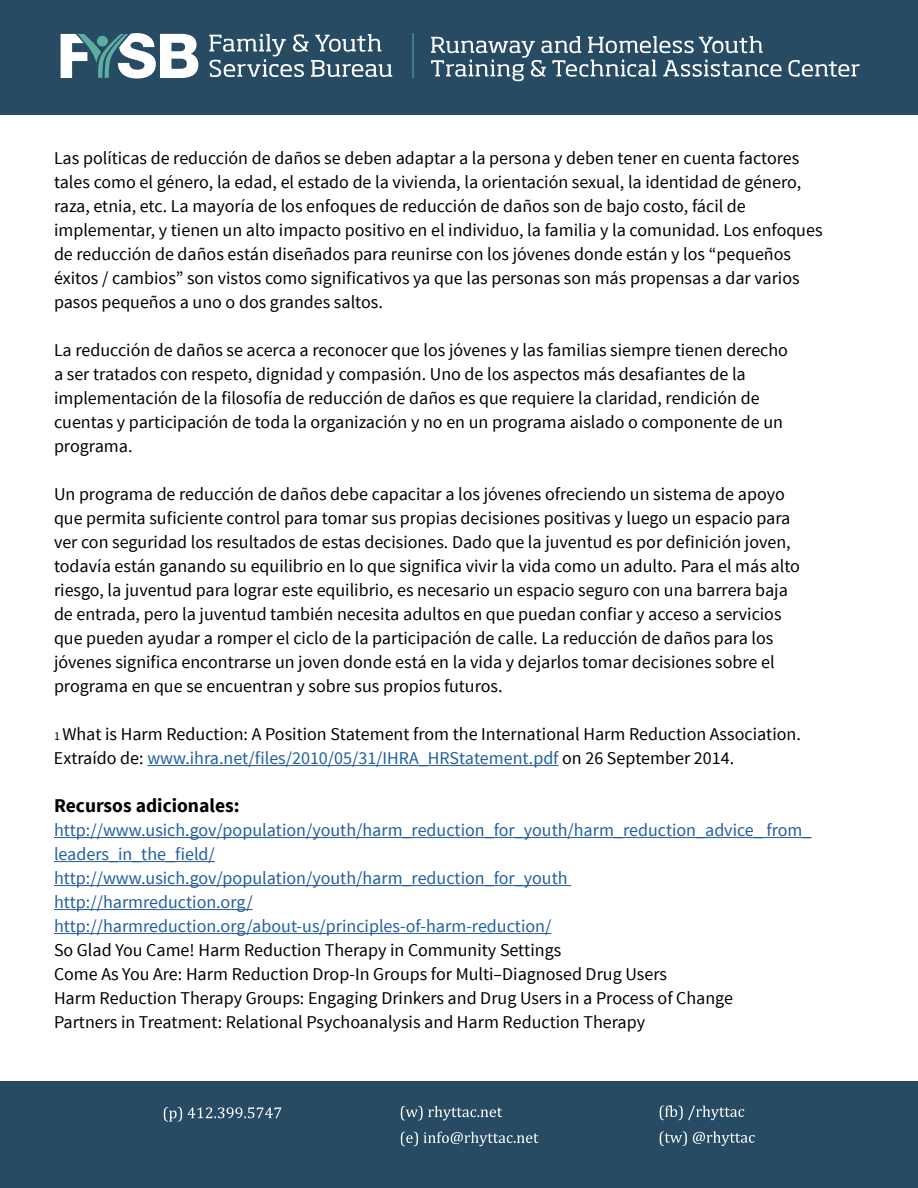
<style>
.page{position:relative;width:918px;height:1188px;background:#fff}
.page>*{position:absolute;margin:0;border:0;box-sizing:border-box;transform-origin:0 0}
.t1{font:700 19.5px "Source Sans Pro";color:#000}
.t2{font:18px/24px "Source Sans Pro";color:#000}
.t3{font:18px/24px "Source Sans Pro";color:#215e9e}
.s1{font-size:12px}
.s2{color:#215e9e}
</style>
<div class="page">
<div style="left:0;top:0;width:918px;height:115px;background:#284b64"></div>
<svg style="left:61px;top:33px;width:137px;height:46px"></svg>
<svg style="left:209px;top:34px;width:183px;height:43px"></svg>
<svg style="left:431px;top:36px;width:429px;height:45px"></svg>
<hr style="left:413px;top:33px;width:1px;height:46px;background:#5dada3">
<div style="left:1px;top:1081px;width:917px;height:107px;background:#284b64"></div>
<svg style="left:164px;top:1107px;width:18px;height:15px"></svg>
<svg style="left:188px;top:1107px;width:93px;height:11px"></svg>
<svg style="left:401px;top:1106px;width:101px;height:14px"></svg>
<svg style="left:401px;top:1132px;width:17px;height:14px"></svg>
<svg style="left:424px;top:1132px;width:115px;height:14px"></svg>
<svg style="left:660px;top:1106px;width:84px;height:14px"></svg>
<svg style="left:660px;top:1131px;width:95px;height:15px"></svg>
<hr style="left:147px;top:765px;width:412px;height:1px;background:#215e9e">
<hr style="left:54px;top:837px;width:758px;height:1px;background:#215e9e">
<hr style="left:54px;top:861px;width:161px;height:1px;background:#215e9e">
<hr style="left:54px;top:885px;width:517px;height:1px;background:#215e9e">
<hr style="left:54px;top:909px;width:199px;height:1px;background:#215e9e">
<hr style="left:54px;top:933px;width:497px;height:1px;background:#215e9e">
<p class="t2" style="left:54px;top:147px;width:770px">Las políticas de reducción de daños se deben adaptar a la persona y deben tener en cuenta factores tales como el género, la edad, el estado de la vivienda, la orientación sexual, la identidad de género, raza, etnia, etc. La mayoría de los enfoques de reducción de daños son de bajo costo, fácil de implementar, y tienen un alto impacto positivo en el individuo, la familia y la comunidad. Los enfoques de reducción de daños están diseñados para reunirse con los jóvenes donde están y los “pequeños éxitos / cambios” son vistos como significativos ya que las personas son más propensas a dar varios pasos pequeños a uno o dos grandes saltos.</p>
<p class="t2" style="left:54px;top:339px;width:736px">La reducción de daños se acerca a reconocer que los jóvenes y las familias siempre tienen derecho a ser tratados con respeto, dignidad y compasión. Uno de los aspectos más desafiantes de la implementación de la filosofía de reducción de daños es que requiere la claridad, rendición de cuentas y participación de toda la organización y no en un programa aislado o componente de un programa.</p>
<p class="t2" style="left:54px;top:483px;width:748px">Un programa de reducción de daños debe capacitar a los jóvenes ofreciendo un sistema de apoyo que permita suficiente control para tomar sus propias decisiones positivas y luego un espacio para ver con seguridad los resultados de estas decisiones. Dado que la juventud es por definición joven, todavía están ganando su equilibrio en lo que significa vivir la vida como un adulto. Para el más alto riesgo, la juventud para lograr este equilibrio, es necesario un espacio seguro con una barrera baja de entrada, pero la juventud también necesita adultos en que puedan confiar y acceso a servicios que pueden ayudar a romper el ciclo de la participación de calle. La reducción de daños para los jóvenes significa encontrarse un joven donde está en la vida y dejarlos tomar decisiones sobre el programa en que se encuentran y sobre sus propios futuros.</p>
<p class="t2" style="left:54px;top:723px;width:748px"><span class="s1">1</span> What is Harm Reduction: A Position Statement from the International Harm Reduction Association.<br>Extraído de: <span class="s2">www.ihra.net/files/2010/05/31/IHRA_HRStatement.pdf</span> on 26 September 2014.</p>
<p class="t1" style="left:54px;top:793px;width:187px">Recursos adicionales:</p>
<p class="t3" style="left:54px;top:819px;width:759px">http://www.usich.gov/population/youth/harm_reduction_for_youth/harm_reduction_advice_ from_ leaders_in_the_field/<br>http://www.usich.gov/population/youth/harm_reduction_for_youth<br>http://harmreduction.org/<br>http://harmreduction.org/about-us/principles-of-harm-reduction/</p>
<p class="t2" style="left:54px;top:939px;width:681px">So Glad You Came! Harm Reduction Therapy in Community Settings<br>Come As You Are: Harm Reduction Drop-In Groups for Multi–Diagnosed Drug Users<br>Harm Reduction Therapy Groups: Engaging Drinkers and Drug Users in a Process of Change Partners in Treatment: Relational Psychoanalysis and Harm Reduction Therapy</p>
</div>
